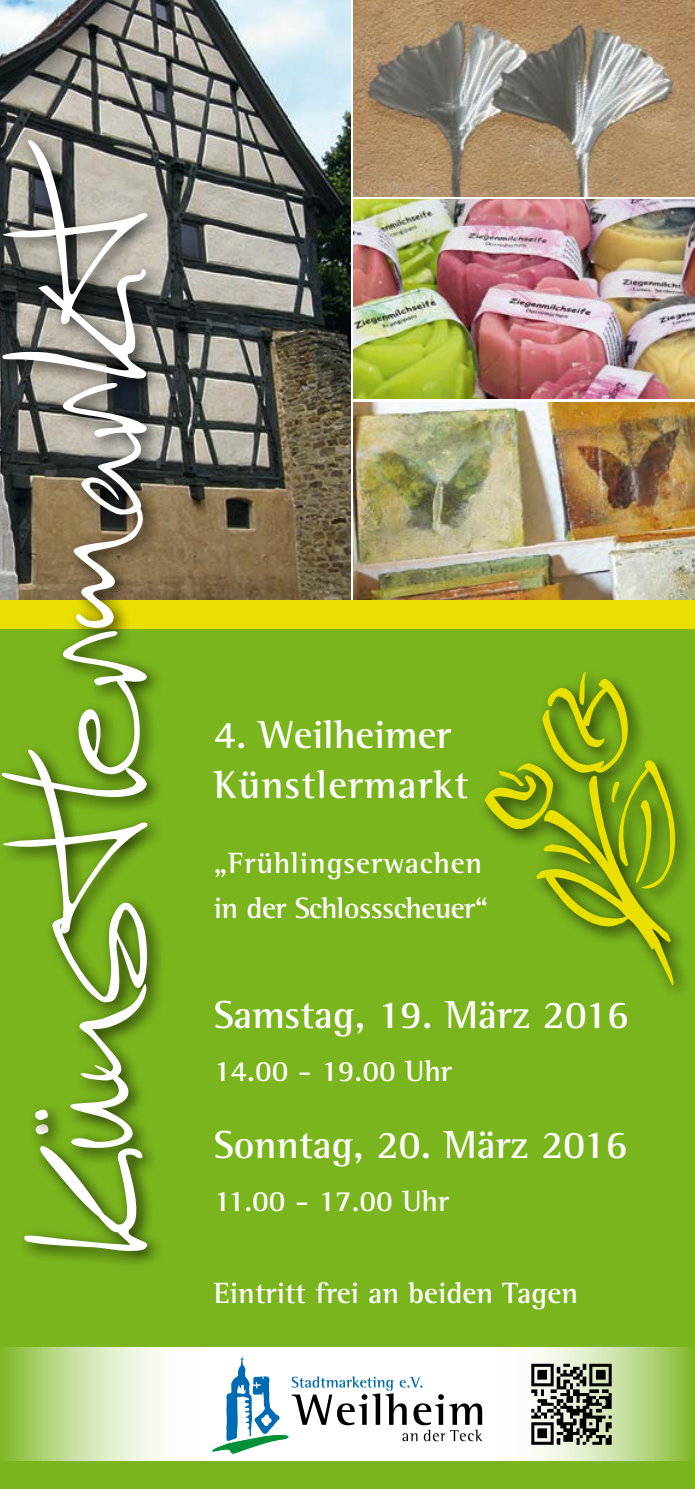
<style>
.page{position:relative;width:695px;height:1489px;background:#fff}
.page>*{position:absolute;margin:0;border:0;box-sizing:border-box;transform-origin:0 0}
.t1{font:194.5px "Scotosaurus";color:#fff}
.t2{font:700 40px "Rotis Semi Serif";color:#fff}
.t3{font:700 40px/50px "Rotis Semi Serif";letter-spacing:.03em;color:#fff}
.t4{font:700 30px/45px "Rotis Semi Serif";color:#fff}
</style>
<div class="page">
<img style="left:0;top:0;width:350px;height:600px">
<div style="left:0;top:609px;width:694px;height:879px;background:#7ab51d"></div>
<svg style="left:360px;top:1347px;width:333px;height:113px;background:#cee3ac"></svg>
<svg style="left:3px;top:1347px;width:357px;height:113px;background:#d9e9bf"></svg>
<svg style="left:213px;top:1356px;width:269px;height:96px;background:#d2dee1"></svg>
<img style="left:353px;top:0;width:341px;height:196px">
<img style="left:353px;top:402px;width:341px;height:198px">
<img style="left:353px;top:200px;width:341px;height:198px">
<div style="left:0;top:600px;width:694px;height:29px;background:#e9df00"></div>
<img style="left:515px;top:1354px;width:112px;height:99px">
<div style="left:0;top:132px;width:165px;height:1137px;background:#000;opacity:.75"></div>
<svg style="left:484px;top:660px;width:211px;height:364px"></svg>
<h1 class="t1" style="left:-34px;top:1250px;width:1165px;rotate:-90deg">Kuns tlermarkt</h1>
<h2 class="t3" style="left:214px;top:709px;width:256px">4. Weilheimer<br>Künstlermarkt</h2>
<p class="t4" style="left:214px;top:840px;width:276px">„Frühlingserwachen in der Schlossscheuer“</p>
<h2 class="t2" style="left:214px;top:990px;width:417px">Samstag, 19. März 2016</h2>
<p class="t4" style="left:214px;top:1047px;width:240px">14.00 - 19.00 Uhr</p>
<h2 class="t2" style="left:214px;top:1120px;width:415px">Sonntag, 20. März 2016</h2>
<p class="t4" style="left:214px;top:1177px;width:237px">11.00 - 17.00 Uhr</p>
<p class="t4" style="left:214px;top:1270px;width:366px">Eintritt frei an beiden Tagen</p>
</div>
